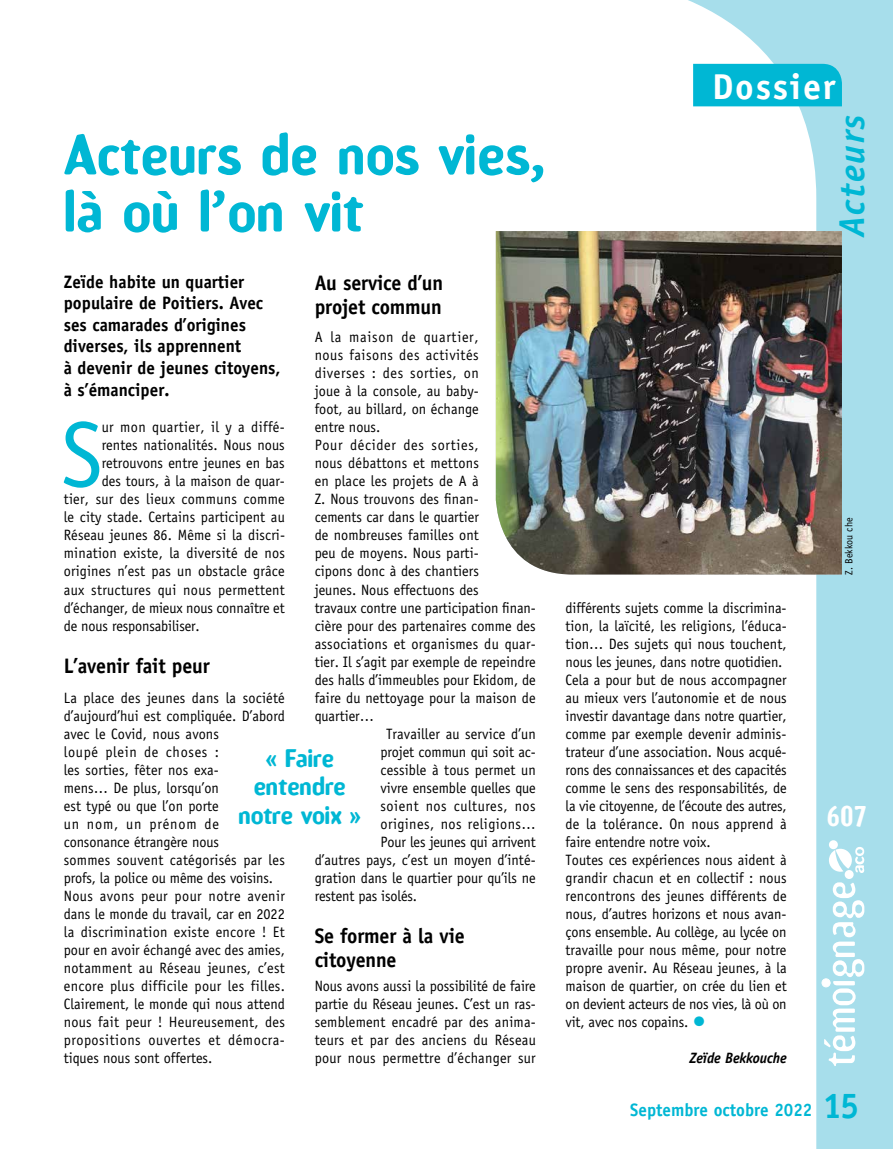
<style>
.page{position:relative;width:893px;height:1149px;background:#fff}
.page>*{position:absolute;margin:0;border:0;box-sizing:border-box;transform-origin:0 0}
.t1{font:93px "Officina Sans";color:#00b7d4;scale:.95 1}
.t2{font:700 54px/57px "Amoebia";letter-spacing:.01em;color:#00b7d4;scale:.95 1}
.t3{font:700 36px "Officina Sans";letter-spacing:.05em;color:#fff}
.t4{font:italic 700 36px "Officina Sans";color:#00b7d4}
.t5{font:700 36px "Officina Sans";color:#00b7d4;scale:.95 1}
.t6{font:700 27px "Amoebia";color:#fff;scale:.85 1}
.t7{font:700 24px/28.8px "Amoebia";color:#00b7d4;text-align:center;scale:.95 1}
.t8{font:700 21px/24px "Officina Sans";letter-spacing:-.01em;color:#000;scale:.95 1}
.t9{font:700 18px/21.6px "Officina Sans";color:#000;scale:.95 1}
.t10{font:700 18px "Officina Sans";color:#00b7d4;scale:.95 1}
.t11{font:15px/18px "Officina Sans";letter-spacing:.005em;color:#000;scale:.95 1}
.t12{font:15px "Officina Sans";letter-spacing:.03em;color:#000;scale:.95 1}
.t13{font:15px "Officina Sans";letter-spacing:.035em;color:#000;scale:.95 1}
.t14{font:15px "Officina Sans";letter-spacing:.04em;color:#000;scale:.95 1}
.t15{font:15px "Officina Sans";letter-spacing:.045em;color:#000;scale:.95 1}
.t16{font:15px "Officina Sans";letter-spacing:.05em;color:#000;scale:.95 1}
.t17{font:italic 700 15px "Officina Sans";letter-spacing:-.01em;color:#000;scale:.95 1}
.t18{font:10.5px "Officina Sans";color:#000;scale:.95 1}
.s1{font-size:27px;color:#00b7d4}
</style>
<div class="page">
<svg style="left:575px;top:0;width:318px;height:1148px"></svg>
<svg style="left:824px;top:882px;width:40px;height:183px"></svg>
<div style="left:845px;top:869px;width:9px;height:9px;border:2px solid #fff;border-radius:50%"></div>
<div style="left:829px;top:840px;width:9px;height:8px;border:2px solid #fff;border-radius:50%"></div>
<div style="left:846px;top:870px;width:7px;height:7px;background:#fff;border-radius:50%"></div>
<div style="left:830px;top:841px;width:7px;height:7px;background:#fff;border-radius:50%"></div>
<svg style="left:829px;top:846px;width:35px;height:26px"></svg>
<div style="left:822px;top:978px;width:8px;height:8px;background:#fff;border-radius:50%"></div>
<div style="left:821px;top:978px;width:9px;height:9px;border:1px solid #fff;border-radius:50%"></div>
<div style="left:693px;top:64px;width:149px;height:42px;background:#00b7d4"></div>
<img style="left:496px;top:231px;width:346px;height:343px">
<h2 class="t2" style="left:64px;top:127px;width:508px">Acteurs de nos vies, là où l’on vit</h2>
<p class="t9" style="left:64px;top:270px;width:230px">Zeïde habite un quartier populaire de Poitiers. Avec ses camarades d’origines diverses, ils apprennent<br>à devenir de jeunes citoyens, à s’émanciper.</p>
<h1 class="t1" style="left:62px;top:400px;width:45px">S</h1>
<p class="t12" style="left:102px;top:418px;width:194px">ur mon quartier, il y a diffé-</p>
<h3 class="t8" style="left:315px;top:270px;width:137px">Au service d’un projet commun</h3>
<p class="t16" style="left:315px;top:328px;width:174px">A la maison de quartier,</p>
<p class="t13" style="left:315px;top:346px;width:174px">nous faisons des activités</p>
<p class="t14" style="left:315px;top:364px;width:174px">diverses : des sorties, on</p>
<p class="t11" style="left:315px;top:382px;width:174px">joue à la console, au baby-</p>
<p class="t11" style="left:315px;top:400px;width:174px">foot, au billard, on échange</p>
<p class="t11" style="left:315px;top:418px;width:71px">entre nous.</p>
<p class="t15" style="left:315px;top:436px;width:174px">Pour décider des sorties,</p>
<p class="t11" style="left:315px;top:454px;width:174px">nous débattons et mettons</p>
<p class="t11" style="left:315px;top:472px;width:174px">en place les projets de A à</p>
<p class="t11" style="left:315px;top:490px;width:174px">Z. Nous trouvons des finan-</p>
<p class="t11" style="left:315px;top:508px;width:174px">cements car dans le quartier</p>
<p class="t11" style="left:315px;top:526px;width:174px">de nombreuses familles ont</p>
<p class="t11" style="left:315px;top:544px;width:174px">peu de moyens. Nous parti-</p>
<p class="t11" style="left:315px;top:562px;width:174px">cipons donc à des chantiers</p>
<p class="t11" style="left:315px;top:580px;width:174px">jeunes. Nous effectuons des</p>
<p class="t11" style="left:315px;top:598px;width:234px">travaux contre une participation finan-</p>
<p class="t11" style="left:315px;top:616px;width:234px">cière pour des partenaires comme des</p>
<p class="t11" style="left:315px;top:634px;width:234px">associations et organismes du quar-</p>
<p class="t11" style="left:315px;top:652px;width:234px">tier. Il s’agit par exemple de repeindre</p>
<p class="t11" style="left:315px;top:670px;width:234px">des halls d’immeubles pour Ekidom, de</p>
<p class="t11" style="left:315px;top:688px;width:234px">faire du nettoyage pour la maison de</p>
<p class="t11" style="left:315px;top:706px;width:64px">quartier…</p>
<p class="t11" style="left:386px;top:724px;width:159px">Travailler au service d’un</p>
<p class="t11" style="left:381px;top:742px;width:165px">projet commun qui soit ac-</p>
<p class="t11" style="left:381px;top:760px;width:165px">cessible à tous permet un</p>
<p class="t11" style="left:381px;top:778px;width:165px">vivre ensemble quelles que</p>
<p class="t13" style="left:381px;top:796px;width:165px">soient nos cultures, nos</p>
<p class="t12" style="left:381px;top:814px;width:165px">origines, nos religions…</p>
<p class="t11" style="left:381px;top:832px;width:165px">Pour les jeunes qui arrivent</p>
<p class="t11" style="left:315px;top:850px;width:234px">d’autres pays, c’est un moyen d’inté-</p>
<p class="t11" style="left:315px;top:868px;width:234px">gration dans le quartier pour qu’ils ne</p>
<p class="t11" style="left:315px;top:886px;width:109px">restent pas isolés.</p>
<h3 class="t8" style="left:315px;top:923px;width:159px">Se former à la vie citoyenne</h3>
<p class="t11" style="left:315px;top:976px;width:234px;text-align:justify">Nous avons aussi la possibilité de faire partie du Réseau jeunes. C’est un ras&shy;semblement encadré par des anima&shy;teurs et par des anciens du Réseau pour nous permettre d’échanger sur</p>
<p class="t11" style="left:102px;top:436px;width:194px">rentes nationalités. Nous nous</p>
<p class="t11" style="left:102px;top:454px;width:194px">retrouvons entre jeunes en bas</p>
<p class="t11" style="left:102px;top:472px;width:194px">des tours, à la maison de quar-</p>
<p class="t11" style="left:64px;top:490px;width:234px">tier, sur des lieux communs comme</p>
<p class="t11" style="left:64px;top:508px;width:234px">le city stade. Certains participent au</p>
<p class="t11" style="left:64px;top:526px;width:234px">Réseau jeunes 86. Même si la discri-</p>
<p class="t11" style="left:64px;top:544px;width:234px">mination existe, la diversité de nos</p>
<p class="t11" style="left:64px;top:562px;width:234px">origines n’est pas un obstacle grâce</p>
<p class="t11" style="left:64px;top:580px;width:234px">aux structures qui nous permettent</p>
<p class="t11" style="left:64px;top:598px;width:234px">d’échanger, de mieux nous connaître et</p>
<p class="t11" style="left:64px;top:616px;width:145px">de nous responsabiliser.</p>
<h3 class="t8" style="left:64px;top:653px;width:155px">L’avenir fait peur</h3>
<p class="t11" style="left:64px;top:688px;width:234px">La place des jeunes dans la société d’aujourd’hui est compliquée. D’abord avec le Covid, nous avons<br>loupé plein de choses :<br>les sorties, fêter nos exa-<br>mens… De plus, lorsqu’on<br>est typé ou que l’on porte<br>un nom, un prénom de consonance étrangère nous<br>sommes souvent catégorisés par les profs, la police ou même des voisins.<br>Nous avons peur pour notre avenir dans le monde du travail, car en 2022 la discrimination existe encore ! Et pour en avoir échangé avec des amies, notamment au Réseau jeunes, c’est encore plus difficile pour les filles.<br>Clairement, le monde qui nous attend nous fait peur ! Heureusement, des propositions ouvertes et démocra&shy;tiques nous sont offertes.</p>
<h3 class="t7" style="left:238px;top:743px;width:131px">« Faire entendre notre voix »</h3>
<h3 class="t3" style="left:712px;top:64px;width:125px">Dossier</h3>
<h3 class="t4" style="left:830px;top:237px;width:124px;rotate:-90deg">Acteurs</h3>
<p class="t11" style="left:566px;top:598px;width:234px">différents sujets comme la discrimina&shy;tion, la laïcité, les religions, l’éduca&shy;tion… Des sujets qui nous touchent, nous les jeunes, dans notre quotidien.<br>Cela a pour but de nous accompagner au mieux vers l’autonomie et de nous investir davantage dans notre quartier, comme par exemple devenir adminis&shy;trateur d’une association. Nous acqué&shy;rons des connaissances et des capacités comme le sens des responsabilités, de la vie citoyenne, de l’écoute des autres, de la tolérance. On nous apprend à faire entendre notre voix.<br>Toutes ces expériences nous aident à grandir chacun et en collectif : nous rencontrons des jeunes différents de nous, d’autres horizons et nous avan&shy;çons ensemble. Au collège, au lycée on travaille pour nous même, pour notre propre avenir. Au Réseau jeunes, à la maison de quartier, on crée du lien et on devient acteurs de nos vies, là où on vit, avec nos copains. <span class="s1">•</span></p>
<p class="t17" style="left:689px;top:1048px;width:104px">Zeïde Bekkouche</p>
<p class="t10" style="left:630px;top:1098px;width:193px">Septembre octobre 2022</p>
<p class="t18" style="left:843px;top:574px;width:61px;rotate:-90deg">Z. Bekkou che</p>
<h3 class="t6" style="left:827px;top:801px;width:47px">607</h3>
<h3 class="t5" style="left:823px;top:1082px;width:40px">15</h3>
</div>
